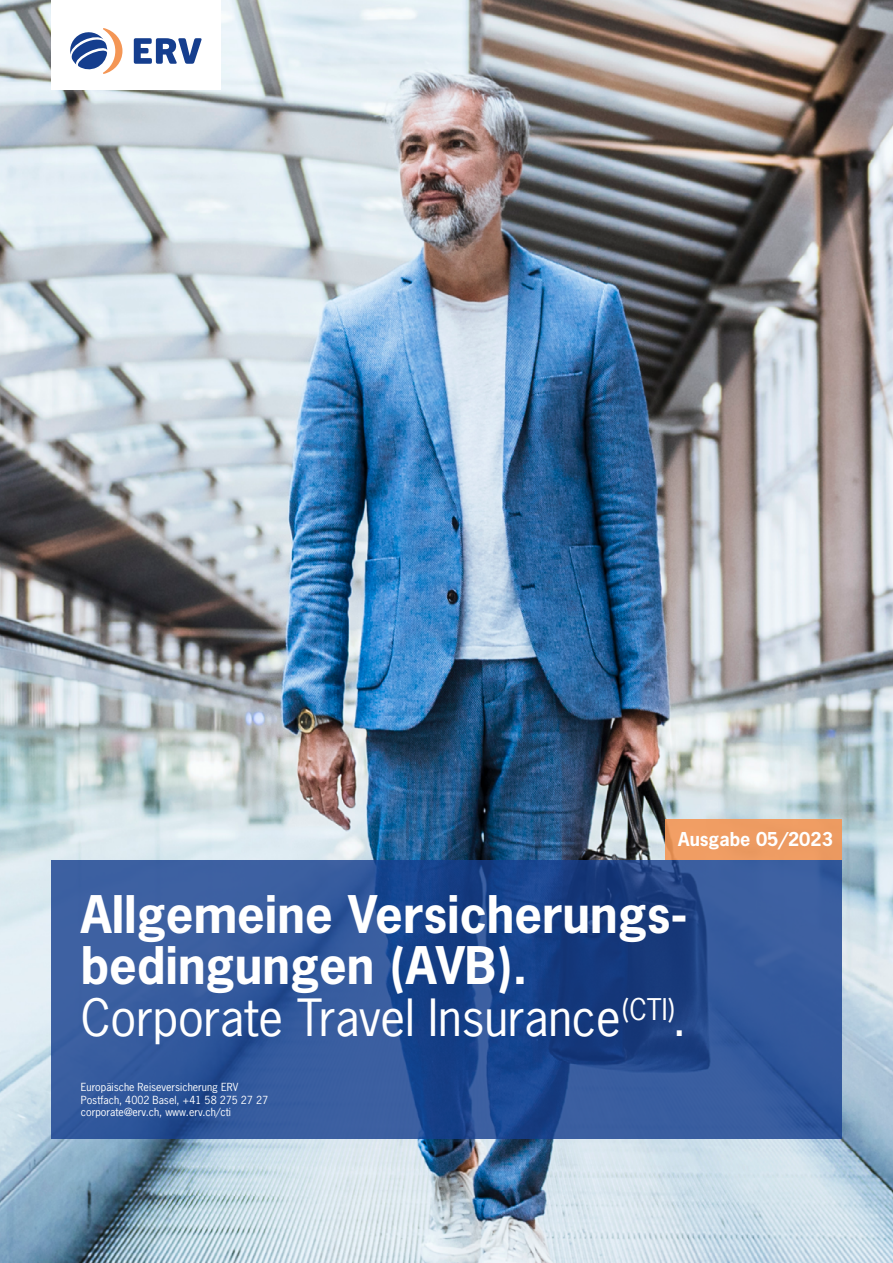
<style>
.page{position:relative;width:893px;height:1263px;background:#fff}
.page>*{position:absolute;margin:0;border:0;box-sizing:border-box;transform-origin:0 0}
.t1{font:700 48.75px/51.8px "News Gothic Std";color:#fff}
.t2{font:48.3px "News Gothic Std";letter-spacing:-.005em;color:#fff}
.t3{font:700 18px "News Gothic Std";color:#fff}
.t4{font:10.5px/12.6px "News Gothic Std";color:#fff}
</style>
<div class="page">
<img style="left:0;top:0;width:893px;height:1263px">
<svg style="left:51px;top:861px;width:791px;height:278px;background:#2b5195"></svg>
<div style="left:665px;top:820px;width:177px;height:40px;background:#ee9c63"></div>
<div style="left:51px;top:0;width:170px;height:89px;background:#fff"></div>
<svg style="left:134px;top:38px;width:68px;height:26px"></svg>
<svg style="left:70px;top:28px;width:52px;height:46px"></svg>
<h3 class="t3" style="left:678px;top:828px;width:156px">Ausgabe 05/2023</h3>
<h1 class="t1" style="left:81px;top:887px;width:608px">Allgemeine Versicherungs&shy;bedingungen (AVB).</h1>
<h2 class="t2" style="left:81px;top:987px;width:607px">Corporate Travel Insurance<sup>(CTI)</sup>.</h2>
<p class="t4" style="left:81px;top:1081px;width:189px">Europäische Reiseversicherung ERV<br>Postfach, 4002 Basel, +41 58 275 27 27 corporate@erv.ch, www.erv.ch/cti</p>
</div>
